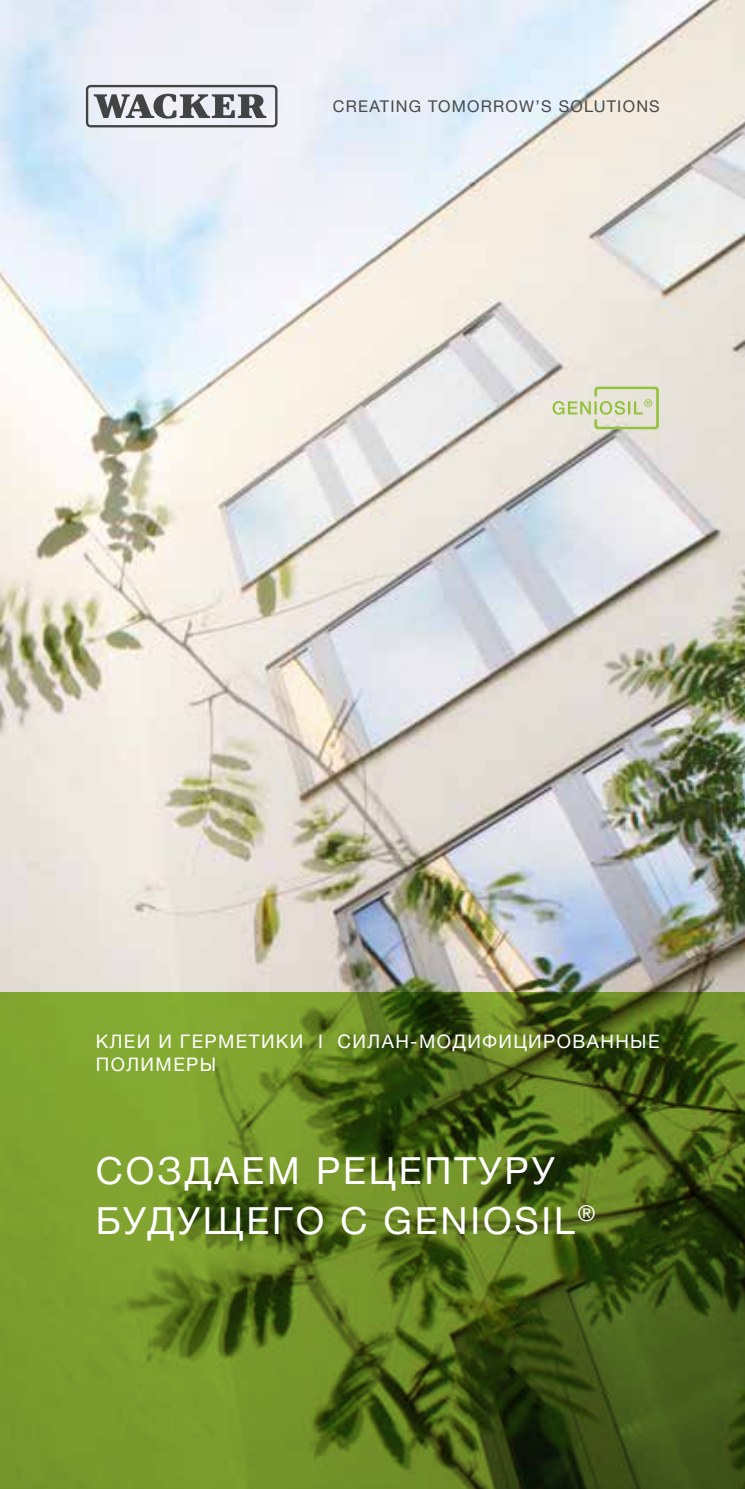
<style>
.page{position:relative;width:745px;height:1489px;background:#fff}
.page>*{position:absolute;margin:0;border:0;box-sizing:border-box;transform-origin:0 0}
.t1{font:37.5px/50px "Neue Helveticafor WACKER 55";letter-spacing:.075em;color:#fff}
.t2{font:18.75px/22.5px "Neue Helveticafor WACKER 55";letter-spacing:.075em;color:#fff}
.t3{font:16.25px "Neue Helveticafor WACKER 55";letter-spacing:.075em;color:#484847}
</style>
<div class="page">
<img style="left:0;top:0;width:744px;height:992px">
<svg style="left:0;top:992px;width:744px;height:496px;background:#5b771f"></svg>
<div style="left:86px;top:85px;width:191px;height:42px;background:linear-gradient(to right,#4f5153,#515153);border-radius:5px"></div>
<div style="left:88px;top:87px;width:187px;height:38px;background:#eef0f7;border-radius:2px"></div>
<svg style="left:94px;top:94px;width:172px;height:25px"></svg>
<svg style="left:552px;top:386px;width:106px;height:43px;background:#d8ddbc"></svg>
<p class="t3" style="left:333px;top:96px;width:328px">CREATING TOMORROW’S SOLUTIONS</p>
<p class="t2" style="left:96px;top:1029px;width:565px">КЛЕИ И ГЕРМЕТИКИ I СИЛАН-МОДИФИЦИРОВАННЫЕ<br>ПОЛИМЕРЫ</p>
<h1 class="t1" style="left:96px;top:1145px;width:500px">СОЗДАЕМ РЕЦЕПТУРУ<br>БУДУЩЕГО С GENIOSIL<sup>®</sup></h1>
</div>
